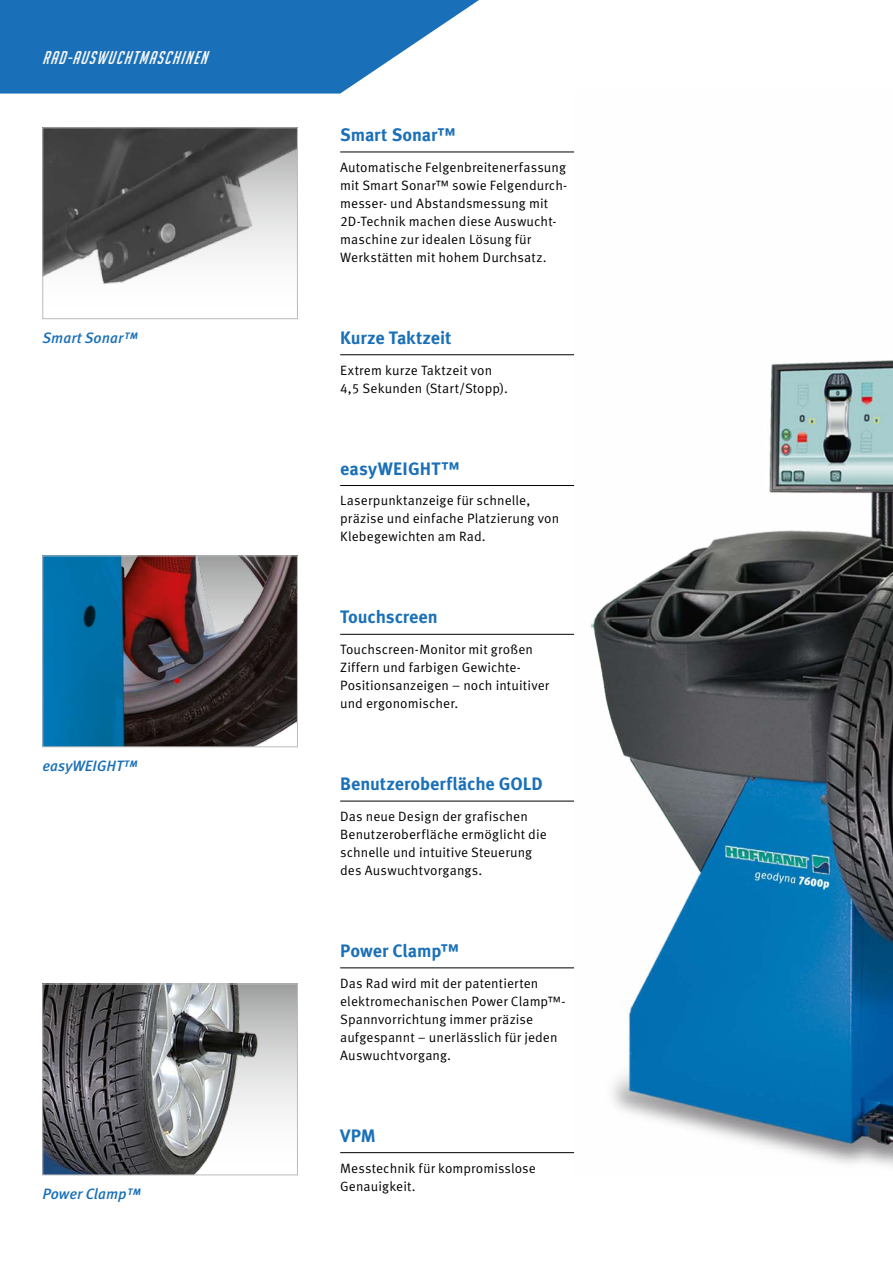
<style>
.page{position:relative;width:893px;height:1263px;background:#fff}
.page>*{position:absolute;margin:0;border:0;box-sizing:border-box;transform-origin:0 0}
.t1{font:700 18px "Meta Pro";letter-spacing:-.005em;color:#1a70b8}
.t2{font:italic 18px "Big Noodle Titling";color:#f6f6f6}
.t3{font:italic 500 15px "Meta Pro";color:#1a70b8}
.t4{font:13.5px/18px "Meta Pro";letter-spacing:.005em;color:#000}
</style>
<div class="page">
<svg style="left:0;top:0;width:479px;height:94px;background:#3c85c2"></svg>
<img style="left:574px;top:354px;width:319px;height:812px">
<hr style="left:340px;top:152px;width:234px;height:1px;background:#000">
<hr style="left:340px;top:354px;width:234px;height:1px;background:#000">
<hr style="left:340px;top:485px;width:234px;height:1px;background:#000">
<hr style="left:340px;top:634px;width:234px;height:1px;background:#000">
<hr style="left:340px;top:801px;width:234px;height:1px;background:#000">
<hr style="left:340px;top:967px;width:234px;height:1px;background:#000">
<hr style="left:340px;top:1152px;width:234px;height:1px;background:#000">
<svg style="left:276px;top:986px;width:20px;height:128px;background:#d0d1d1"></svg>
<img style="left:45px;top:986px;width:231px;height:187px">
<div style="left:43px;top:984px;width:255px;height:191px;border:1px solid #bbbcbd"></div>
<img style="left:45px;top:130px;width:251px;height:154px">
<div style="left:43px;top:128px;width:255px;height:191px;border:1px solid #bbbcbd"></div>
<svg style="left:42px;top:555px;width:256px;height:192px;background:#415264"></svg>
<h1 class="t2" style="left:43px;top:48px;width:171px">RAD-AUSWUCHTMASCHINEN</h1>
<p class="t3" style="left:43px;top:328px;width:97px">Smart Sonar™</p>
<p class="t3" style="left:43px;top:756px;width:97px">easyWEIGHT™</p>
<p class="t3" style="left:43px;top:1184px;width:100px">Power Clamp™</p>
<h1 class="t1" style="left:340px;top:123px;width:117px">Smart Sonar™</h1>
<p class="t4" style="left:340px;top:159px;width:229px">Automatische Felgenbreitenerfassung mit Smart Sonar™ sowie Felgendurch&shy;messer- und Abstandsmessung mit 2D-Technik machen diese Auswucht&shy;maschine zur idealen Lösung für Werkstätten mit hohem Durchsatz.</p>
<h1 class="t1" style="left:340px;top:326px;width:113px">Kurze Taktzeit</h1>
<p class="t4" style="left:340px;top:361px;width:169px">Extrem kurze Taktzeit von<br>4,5 Sekunden (Start/Stopp).</p>
<h1 class="t1" style="left:340px;top:457px;width:121px">easyWEIGHT™</h1>
<p class="t4" style="left:340px;top:492px;width:220px">Laserpunktanzeige für schnelle, präzise und einfache Platzierung von<br>Klebegewichten am Rad.</p>
<h1 class="t1" style="left:340px;top:606px;width:99px">Touchscreen</h1>
<p class="t4" style="left:340px;top:641px;width:211px">Touchscreen-Monitor mit großen<br>Ziffern und farbigen Gewichte-<br>Positionsanzeigen – noch intuitiver und ergonomischer.</p>
<h1 class="t1" style="left:340px;top:773px;width:204px">Benutzeroberfläche GOLD</h1>
<p class="t4" style="left:340px;top:808px;width:208px">Das neue Design der grafischen<br>Benutzeroberfläche ermöglicht die schnelle und intuitive Steuerung des Auswuchtvorgangs.</p>
<h1 class="t1" style="left:340px;top:939px;width:120px">Power Clamp™</h1>
<p class="t4" style="left:340px;top:974px;width:227px">Das Rad wird mit der patentierten elektromechanischen Power Clamp™-<br>Spannvorrichtung immer präzise aufgespannt – unerlässlich für jeden<br>Auswuchtvorgang.</p>
<h1 class="t1" style="left:340px;top:1124px;width:37px">VPM</h1>
<p class="t4" style="left:340px;top:1159px;width:197px">Messtechnik für kompromisslose<br>Genauigkeit.</p>
</div>
